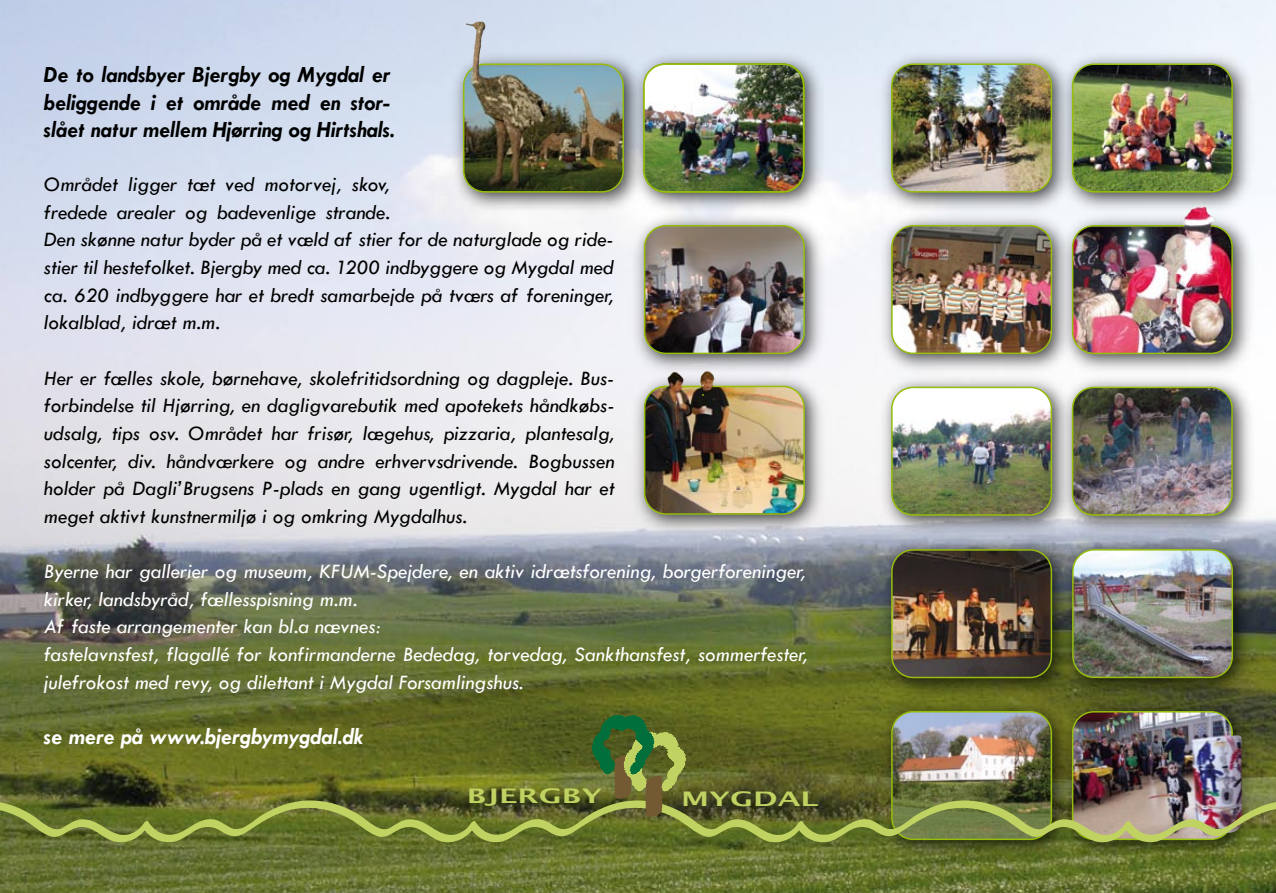
<style>
.page{position:relative;width:1276px;height:893px;background:#fff}
.page>*{position:absolute;margin:0;border:0;box-sizing:border-box;transform-origin:0 0}
.t1{font:italic 700 23.4px/27.6px "Tw Cen";color:#000}
.t2{font:italic 700 23.4px "Tw Cen";color:#fff}
.t3{font:italic 21.3px/27.6px "Tw Cen";color:#000}
.t4{font:italic 21.3px/27.6px "Tw Cen";color:#fff}
.t5{font:600 20.1px "Lucida Sans";color:#c0d362;scale:1.53 1}
</style>
<div class="page">
<img style="left:0;top:0;width:1276px;height:893px">
<img style="left:873px;top:45px;width:180px;height:161px">
<img style="left:1053px;top:45px;width:206px;height:161px">
<img style="left:873px;top:206px;width:180px;height:163px">
<img style="left:1053px;top:206px;width:207px;height:163px">
<img style="left:873px;top:369px;width:180px;height:162px">
<img style="left:873px;top:531px;width:180px;height:161px">
<img style="left:873px;top:692px;width:180px;height:174px">
<img style="left:1053px;top:369px;width:207px;height:162px">
<img style="left:624px;top:45px;width:208px;height:176px">
<img style="left:625px;top:206px;width:206px;height:161px">
<img style="left:625px;top:367px;width:206px;height:174px">
<img style="left:444px;top:45px;width:207px;height:174px">
<img style="left:1053px;top:531px;width:207px;height:161px">
<img style="left:1053px;top:692px;width:207px;height:174px">
<img style="left:892px;top:64px;width:159px;height:128px;border-radius:21px">
<div style="left:891px;top:63px;width:161px;height:130px;border:2px solid #97be0d;border-radius:21px"></div>
<img style="left:1072px;top:64px;width:160px;height:128px;border-radius:21px">
<div style="left:1072px;top:63px;width:161px;height:130px;border:2px solid #97be0d;border-radius:21px"></div>
<img style="left:892px;top:226px;width:159px;height:127px;border-radius:21px">
<div style="left:891px;top:225px;width:161px;height:129px;border:2px solid #97be0d;border-radius:21px"></div>
<img style="left:644px;top:226px;width:160px;height:127px;border-radius:21px">
<div style="left:644px;top:225px;width:161px;height:129px;border:2px solid #97be0d;border-radius:21px"></div>
<img style="left:892px;top:387px;width:159px;height:128px;border-radius:21px">
<div style="left:891px;top:387px;width:161px;height:129px;border:2px solid #97be0d;border-radius:21px"></div>
<img style="left:892px;top:550px;width:159px;height:127px;border-radius:21px">
<div style="left:891px;top:549px;width:161px;height:129px;border:2px solid #97be0d;border-radius:21px"></div>
<img style="left:892px;top:712px;width:159px;height:127px;border-radius:21px">
<div style="left:891px;top:711px;width:161px;height:129px;border:2px solid #97be0d;border-radius:21px"></div>
<img style="left:1072px;top:194px;width:160px;height:159px">
<div style="left:1072px;top:225px;width:161px;height:129px;border:2px solid #97be0d;border-radius:21px"></div>
<img style="left:461px;top:12px;width:162px;height:180px">
<img style="left:463px;top:64px;width:161px;height:129px">
<img style="left:1072px;top:387px;width:160px;height:128px;border-radius:21px">
<div style="left:1071px;top:387px;width:161px;height:129px;border:2px solid #97be0d;border-radius:21px"></div>
<img style="left:1073px;top:550px;width:159px;height:127px;border-radius:21px">
<div style="left:1072px;top:549px;width:161px;height:129px;border:2px solid #97be0d;border-radius:21px"></div>
<img style="left:1233px;top:712px;width:9px;height:88px">
<img style="left:1072px;top:711px;width:161px;height:89px">
<img style="left:0;top:800px;width:1276px;height:44px">
<svg style="left:570px;top:701px;width:138px;height:117px;background:#5e6f2f"></svg>
<img style="left:644px;top:386px;width:161px;height:129px">
<img style="left:644px;top:64px;width:159px;height:128px;border-radius:21px">
<div style="left:643px;top:63px;width:161px;height:130px;border:2px solid #97be0d;border-radius:21px"></div>
<p class="t1" style="left:44px;top:60px;width:352px">De to landsbyer Bjergby og Mygdal er beliggende i et område med en stor&shy;slået natur mellem Hjørring og Hirtshals.</p>
<p class="t3" style="left:44px;top:170px;width:571px">Området ligger tæt ved motorvej, skov,<br>fredede arealer og badevenlige strande.<br>Den skønne natur byder på et væld af stier for de naturglade og ride&shy;stier til hestefolket. Bjergby med ca. 1200 indbyggere og Mygdal med ca. 620 indbyggere har et bredt samarbejde på tværs af foreninger, lokalblad, idræt m.m.</p>
<p class="t3" style="left:44px;top:364px;width:572px;text-align:justify">Her er fælles skole, børnehave, skolefritidsordning og dagpleje. Bus&shy;forbindelse til Hjørring, en dagligvarebutik med apotekets håndkøbs&shy;udsalg, tips osv. Området har frisør, lægehus, pizzaria, plantesalg, solcenter, div. håndværkere og andre erhvervsdrivende. Bogbussen holder på Dagli’Brugsens P-plads en gang ugentligt. Mygdal har et meget aktivt kunstnermiljø i og omkring Mygdalhus.</p>
<p class="t4" style="left:44px;top:557px;width:765px">Byerne har gallerier og museum, KFUM-Spejdere, en aktiv idrætsforening, borgerforeninger, kirker, landsbyråd, fællesspisning m.m.<br>Af faste arrangementer kan bl.a nævnes:<br>fastelavnsfest, flagallé for konfirmanderne Bededag, torvedag, Sankthansfest, sommerfester, julefrokost med revy, og dilettant i Mygdal Forsamlingshus.</p>
<p class="t2" style="left:44px;top:722px;width:321px">se mere på www.bjergbymygdal.dk</p>
<p class="t5" style="left:467px;top:785px;width:90px">BJERGBY</p>
<p class="t5" style="left:681px;top:787px;width:91px">MYGDAL</p>
</div>
